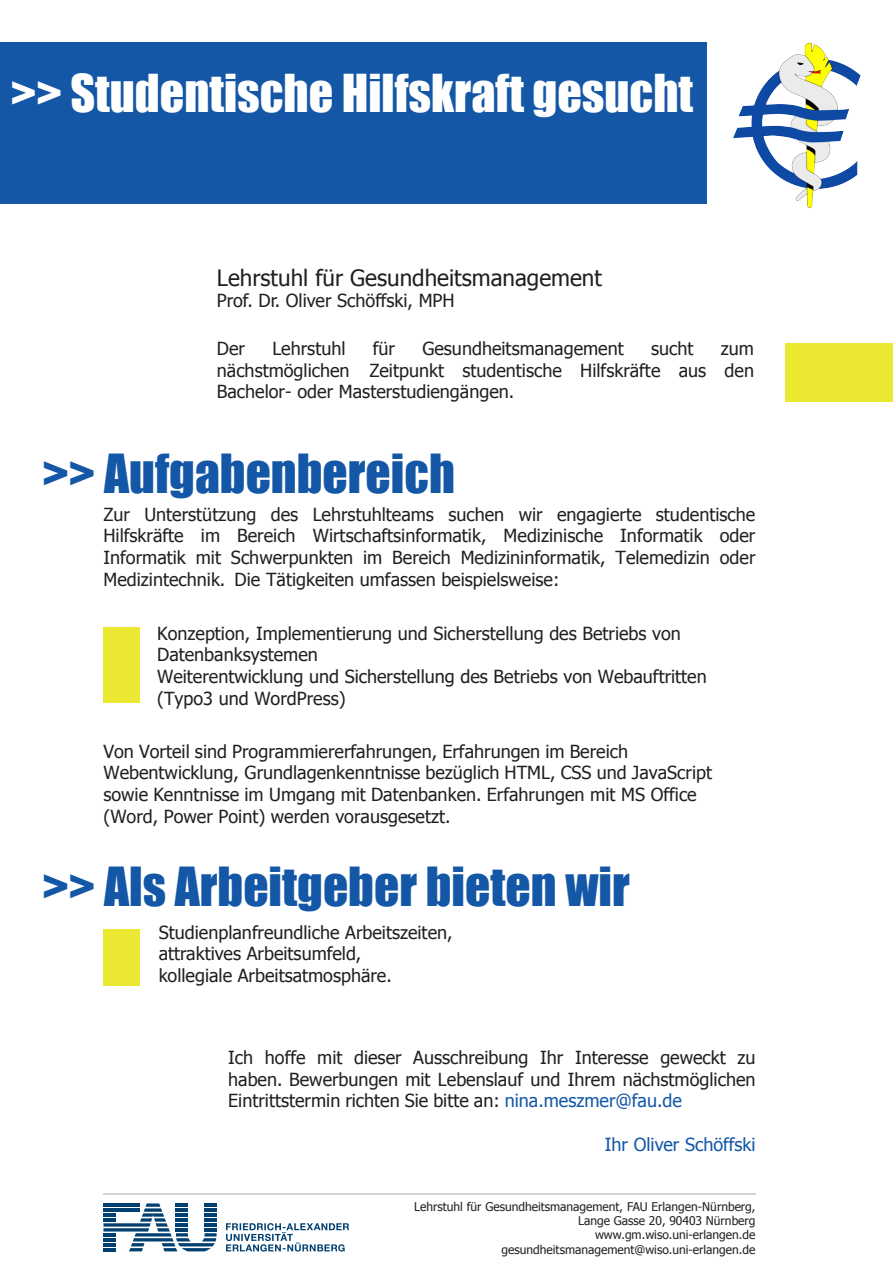
<style>
.page{position:relative;width:893px;height:1263px;background:#fff}
.page>*{position:absolute;margin:0;border:0;box-sizing:border-box;transform-origin:0 0}
.t1{font:49.5px "Impact";color:#1357a6}
.t2{font:48px "Impact";color:#fff}
.t3{font:22.5px "Tahoma";color:#231f20}
.t4{font:18px/21.6px "Tahoma";color:#231f20;text-align:justify}
.t5{font:18px "Tahoma";color:#1357a6}
.t6{font:12px "Tahoma";color:#231f20}
.s1{color:#1357a6}
</style>
<div class="page">
<img style="left:733px;top:43px;width:128px;height:165px">
<svg style="left:226px;top:1223px;width:123px;height:28px"></svg>
<svg style="left:103px;top:1203px;width:114px;height:48px"></svg>
<div style="left:0;top:43px;width:707px;height:161px;background:#1357a6"></div>
<div style="left:785px;top:343px;width:108px;height:58px;background:#ebe832"></div>
<div style="left:103px;top:628px;width:37px;height:75px;background:#ebe832"></div>
<div style="left:103px;top:929px;width:37px;height:57px;background:#ebe832"></div>
<hr style="left:103px;top:1193px;width:652px;height:2px;background:#d3d3d3">
<p class="t2" style="left:11px;top:56px;width:684px">&gt;&gt; Studentische Hilfskraft gesucht</p>
<p class="t3" style="left:217px;top:263px;width:387px">Lehrstuhl für Gesundheitsmanagement</p>
<p class="t4" style="left:217px;top:289px;width:239px">Prof. Dr. Oliver Schöffski, MPH</p>
<p class="t4" style="left:217px;top:337px;width:30px">Der</p>
<p class="t4" style="left:272px;top:337px;width:75px">Lehrstuhl</p>
<p class="t4" style="left:373px;top:337px;width:24px">für</p>
<p class="t4" style="left:422px;top:337px;width:203px">Gesundheitsmanagement</p>
<p class="t4" style="left:651px;top:337px;width:44px">sucht</p>
<p class="t4" style="left:217px;top:337px;width:539px;text-indent:504px">zum nächstmöglichen Zeitpunkt studentische Hilfskräfte aus den Bachelor- oder Masterstudiengängen.</p>
<p class="t1" style="left:43px;top:435px;width:414px">&gt;&gt; Aufgabenbereich</p>
<p class="t4" style="left:103px;top:503px;width:653px">Zur Unterstützung des Lehrstuhlteams suchen wir engagierte studentische Hilfskräfte im Bereich Wirtschaftsinformatik, Medizinische Informatik oder Informatik mit Schwerpunkten im Bereich Medizininformatik, Telemedizin oder Medizintechnik. Die Tätigkeiten umfassen beispielsweise:</p>
<p class="t4" style="left:157px;top:621px;width:551px;text-align:left">Konzeption, Implementierung und Sicherstellung des Betriebs von Datenbanksystemen<br>Weiterentwicklung und Sicherstellung des Betriebs von Webauftritten (Typo3 und WordPress)</p>
<p class="t4" style="left:103px;top:740px;width:610px;text-align:left">Von Vorteil sind Programmiererfahrungen, Erfahrungen im Bereich Webentwicklung, Grundlagenkenntnisse bezüglich HTML, CSS und JavaScript sowie Kenntnisse im Umgang mit Datenbanken. Erfahrungen mit MS Office (Word, Power Point) werden vorausgesetzt.</p>
<p class="t1" style="left:43px;top:848px;width:589px">&gt;&gt; Als Arbeitgeber bieten wir</p>
<p class="t4" style="left:159px;top:920px;width:295px">Studienplanfreundliche Arbeitszeiten,</p>
<p class="t4" style="left:159px;top:942px;width:204px">attraktives Arbeitsumfeld,</p>
<p class="t4" style="left:159px;top:964px;width:235px">kollegiale Arbeitsatmosphäre.</p>
<p class="t4" style="left:228px;top:1046px;width:529px">Ich hoffe mit dieser Ausschreibung Ihr Interesse geweckt zu haben. Bewerbungen mit Lebenslauf und Ihrem nächstmöglichen Eintrittstermin richten Sie bitte an: <span class="s1">nina.meszmer@fau.de</span></p>
<p class="t5" style="left:605px;top:1132px;width:152px">Ihr Oliver Schöffski</p>
<p class="t6" style="left:414px;top:1198px;width:343px">Lehrstuhl für Gesundheitsmanagement, FAU Erlangen-Nürnberg,</p>
<p class="t6" style="left:578px;top:1212px;width:179px">Lange Gasse 20, 90403 Nürnberg</p>
<p class="t6" style="left:595px;top:1227px;width:162px">www.gm.wiso.uni-erlangen.de</p>
<p class="t6" style="left:502px;top:1241px;width:255px">gesundheitsmanagement@wiso.uni-erlangen.de</p>
</div>
